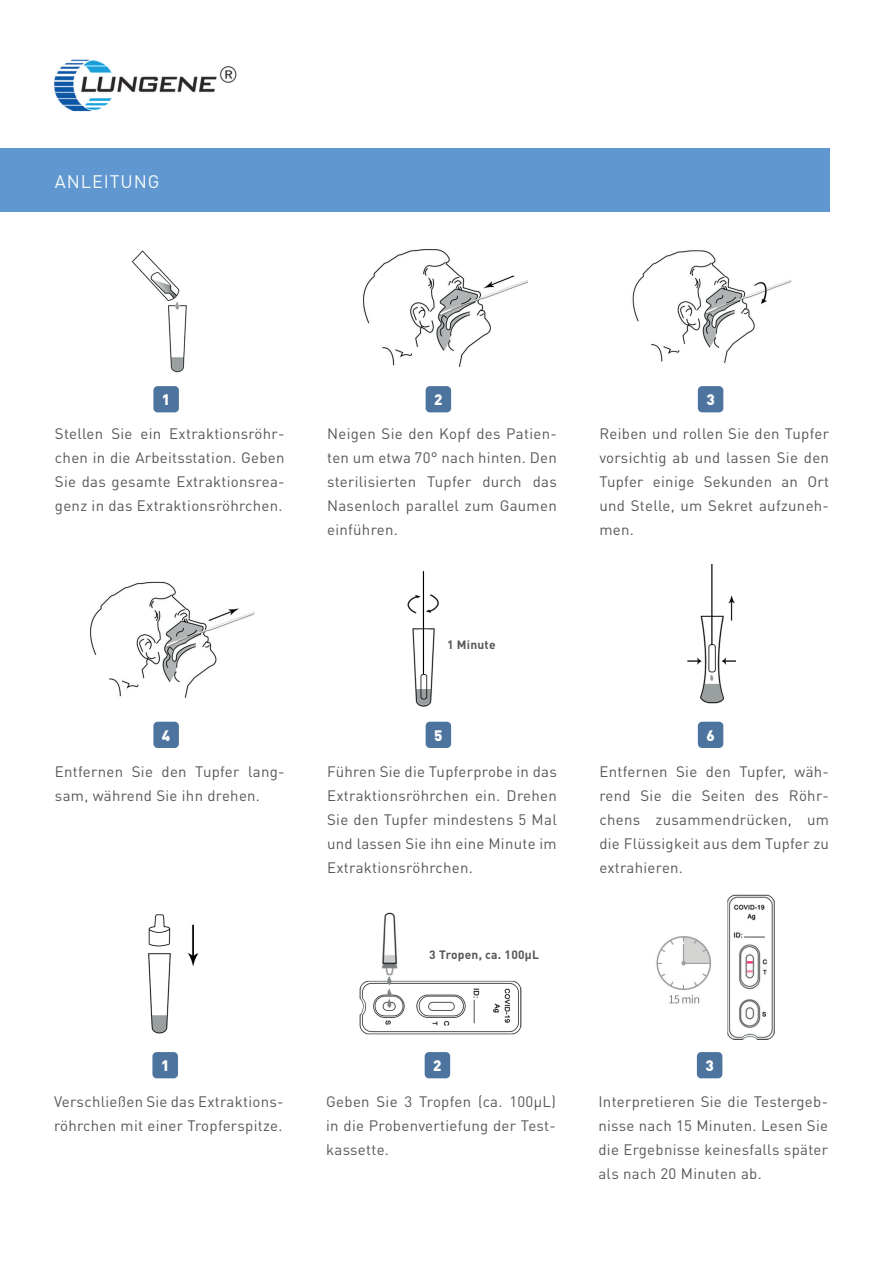
<style>
.page{position:relative;width:893px;height:1263px;background:#fff}
.page>*{position:absolute;margin:0;border:0;box-sizing:border-box;transform-origin:0 0}
.t1{font:18px "DIN Pro";letter-spacing:.05em;color:#f6fbfc}
.t2{font:15px/24px "DIN Pro";letter-spacing:.02em;color:#57585a;text-align:justify}
.t3{font:900 15px "DIN Pro";color:#fff}
.t4{font:700 12px "DIN Pro";letter-spacing:.02em;color:#57585a}
</style>
<div class="page">
<div style="left:0;top:149px;width:829px;height:63px;background:#6097d0"></div>
<img style="left:54px;top:59px;width:183px;height:53px">
<img style="left:132px;top:250px;width:55px;height:123px">
<div style="left:153px;top:386px;width:26px;height:26px;background:#4d749f;border-radius:4px"></div>
<div style="left:698px;top:386px;width:25px;height:26px;background:#4d749f;border-radius:4px"></div>
<div style="left:426px;top:386px;width:25px;height:26px;background:#4d749f;border-radius:4px"></div>
<img style="left:363px;top:249px;width:164px;height:118px">
<img style="left:632px;top:250px;width:160px;height:113px">
<div style="left:153px;top:722px;width:26px;height:26px;background:#4d749f;border-radius:4px"></div>
<div style="left:698px;top:722px;width:25px;height:26px;background:#4d749f;border-radius:4px"></div>
<div style="left:426px;top:722px;width:25px;height:26px;background:#4d749f;border-radius:4px"></div>
<div style="left:152px;top:1052px;width:26px;height:26px;background:#4d749f;border-radius:4px"></div>
<div style="left:697px;top:1052px;width:25px;height:26px;background:#4d749f;border-radius:4px"></div>
<div style="left:425px;top:1052px;width:25px;height:26px;background:#4d749f;border-radius:4px"></div>
<img style="left:90px;top:581px;width:165px;height:117px">
<img style="left:407px;top:571px;width:32px;height:136px">
<img style="left:687px;top:564px;width:49px;height:140px">
<img style="left:148px;top:914px;width:51px;height:120px">
<img style="left:359px;top:912px;width:163px;height:123px">
<img style="left:656px;top:894px;width:119px;height:146px">
<p class="t1" style="left:55px;top:169px;width:106px">ANLEITUNG</p>
<p class="t3" style="left:162px;top:389px;width:10px">1</p>
<p class="t3" style="left:434px;top:389px;width:10px">2</p>
<p class="t3" style="left:706px;top:389px;width:10px">3</p>
<p class="t2" style="left:55px;top:421px;width:231px">Stellen Sie ein Extraktionsröhr&shy;chen in die Arbeitsstation. Geben Sie das gesamte Extraktionsrea&shy;genz in das Extraktionsröhrchen.</p>
<p class="t2" style="left:327px;top:421px;width:231px">Neigen Sie den Kopf des Patien&shy;ten um etwa 70° nach hinten. Den sterilisierten Tupfer durch das Nasenloch parallel zum Gaumen einführen.</p>
<p class="t2" style="left:599px;top:421px;width:231px">Reiben und rollen Sie den Tupfer vorsichtig ab und lassen Sie den Tupfer einige Sekunden an Ort und Stelle, um Sekret aufzuneh&shy;men.</p>
<p class="t4" style="left:447px;top:636px;width:50px">1 Minute</p>
<p class="t3" style="left:162px;top:725px;width:10px">4</p>
<p class="t3" style="left:434px;top:725px;width:10px">5</p>
<p class="t3" style="left:706px;top:725px;width:10px">6</p>
<p class="t2" style="left:55px;top:758px;width:231px">Entfernen Sie den Tupfer lang&shy;sam, während Sie ihn drehen.</p>
<p class="t2" style="left:327px;top:758px;width:231px">Führen Sie die Tupferprobe in das Extraktionsröhrchen ein. Drehen Sie den Tupfer mindestens 5 Mal und lassen Sie ihn eine Minute im Extraktionsröhrchen.</p>
<p class="t2" style="left:599px;top:758px;width:231px">Entfernen Sie den Tupfer, wäh&shy;rend Sie die Seiten des Röhr&shy;chens zusammendrücken, um die Flüssigkeit aus dem Tupfer zu extrahieren.</p>
<p class="t4" style="left:429px;top:946px;width:111px">3 Tropen, ca. 100μL</p>
<p class="t3" style="left:161px;top:1055px;width:10px">1</p>
<p class="t3" style="left:433px;top:1055px;width:10px">2</p>
<p class="t3" style="left:705px;top:1055px;width:10px">3</p>
<p class="t2" style="left:54px;top:1089px;width:231px">Verschließen Sie das Extraktions&shy;röhrchen mit einer Tropferspitze.</p>
<p class="t2" style="left:326px;top:1089px;width:231px">Geben Sie 3 Tropfen (ca. 100μL) in die Probenvertiefung der Test&shy;kassette.</p>
<p class="t2" style="left:598px;top:1089px;width:231px">Interpretieren Sie die Testergeb&shy;nisse nach 15 Minuten. Lesen Sie die Ergebnisse keinesfalls später als nach 20 Minuten ab.</p>
</div>
